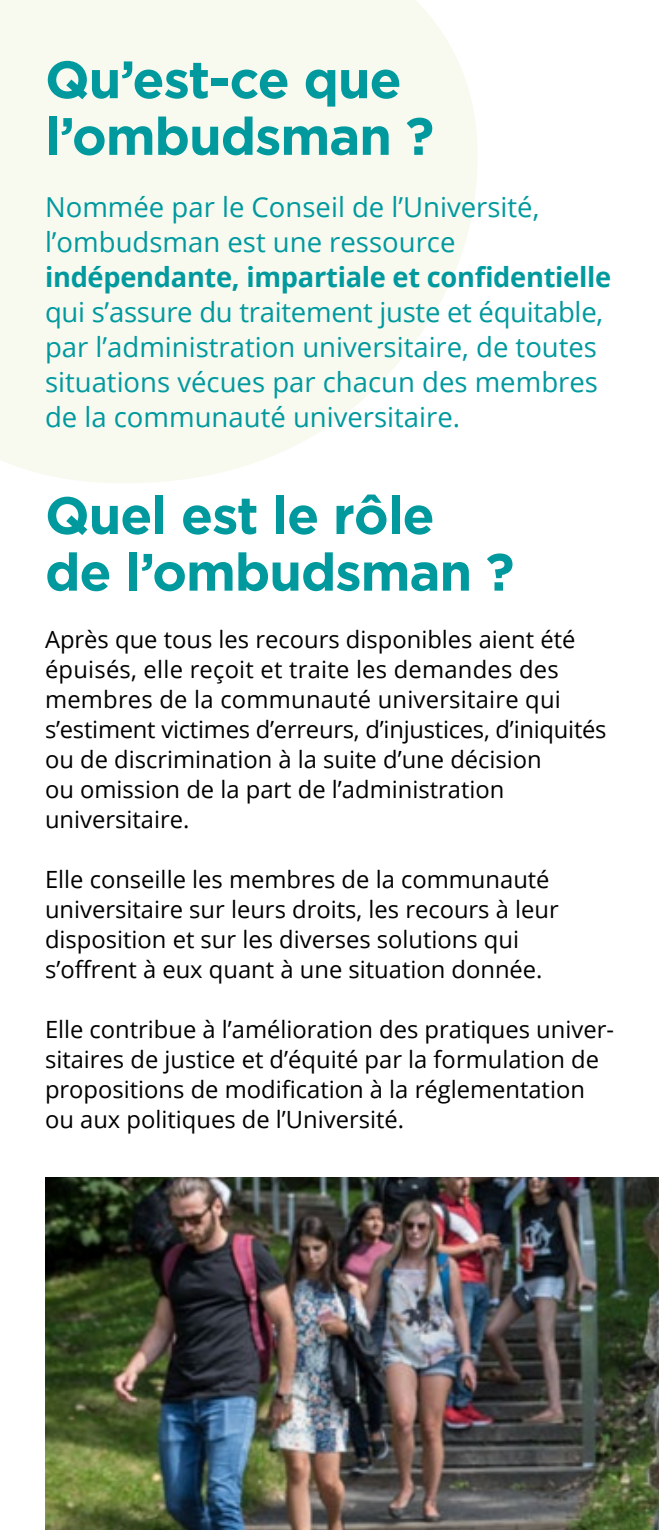
<style>
.page{position:relative;width:659px;height:1530px;background:#fff}
.page>*{position:absolute;margin:0;border:0;box-sizing:border-box;transform-origin:0 0}
.t1{font:700 52.5px/56.8px "Gotham HTF";letter-spacing:-.02em;color:#00999e}
.t2{font:27.5px/35px "Open Sans";color:#00999e}
.t3{font:700 27.5px "Open Sans";letter-spacing:-.01em;color:#00999e}
.t4{font:23.75px/30px "Open Sans";color:#000}
</style>
<div class="page">
<svg style="left:0;top:0;width:478px;height:483px;fill:#f8faf0"></svg>
<img style="left:45px;top:1178px;width:614px;height:352px">
<h1 class="t1" style="left:45px;top:50px;width:391px">Qu’est-ce que l’ombudsman ?</h1>
<p class="t2" style="left:45px;top:189px;width:496px">Nommée par le Conseil de l’Université, l’ombudsman est une ressource</p>
<p class="t3" style="left:45px;top:258px;width:568px">indépendante, impartiale et confidentielle</p>
<p class="t2" style="left:45px;top:294px;width:560px">qui s’assure du traitement juste et équitable, par l’administration universitaire, de toutes situations vécues par chacun des membres de la communauté universitaire.</p>
<h1 class="t1" style="left:45px;top:486px;width:471px">Quel est le rôle<br>de l’ombudsman ?</h1>
<p class="t4" style="left:45px;top:624px;width:563px">Après que tous les recours disponibles aient été épuisés, elle reçoit et traite les demandes des membres de la communauté universitaire qui s’estiment victimes d’erreurs, d’injustices, d’iniquités ou de discrimination à la suite d’une décision<br>ou omission de la part de l’administration universitaire.</p>
<p class="t4" style="left:45px;top:864px;width:515px">Elle conseille les membres de la communauté universitaire sur leurs droits, les recours à leur disposition et sur les diverses solutions qui s’offrent à eux quant à une situation donnée.</p>
<p class="t4" style="left:45px;top:1014px;width:570px">Elle contribue à l’amélioration des pratiques univer&shy;sitaires de justice et d’équité par la formulation de propositions de modification à la réglementation ou aux politiques de l’Université.</p>
</div>
